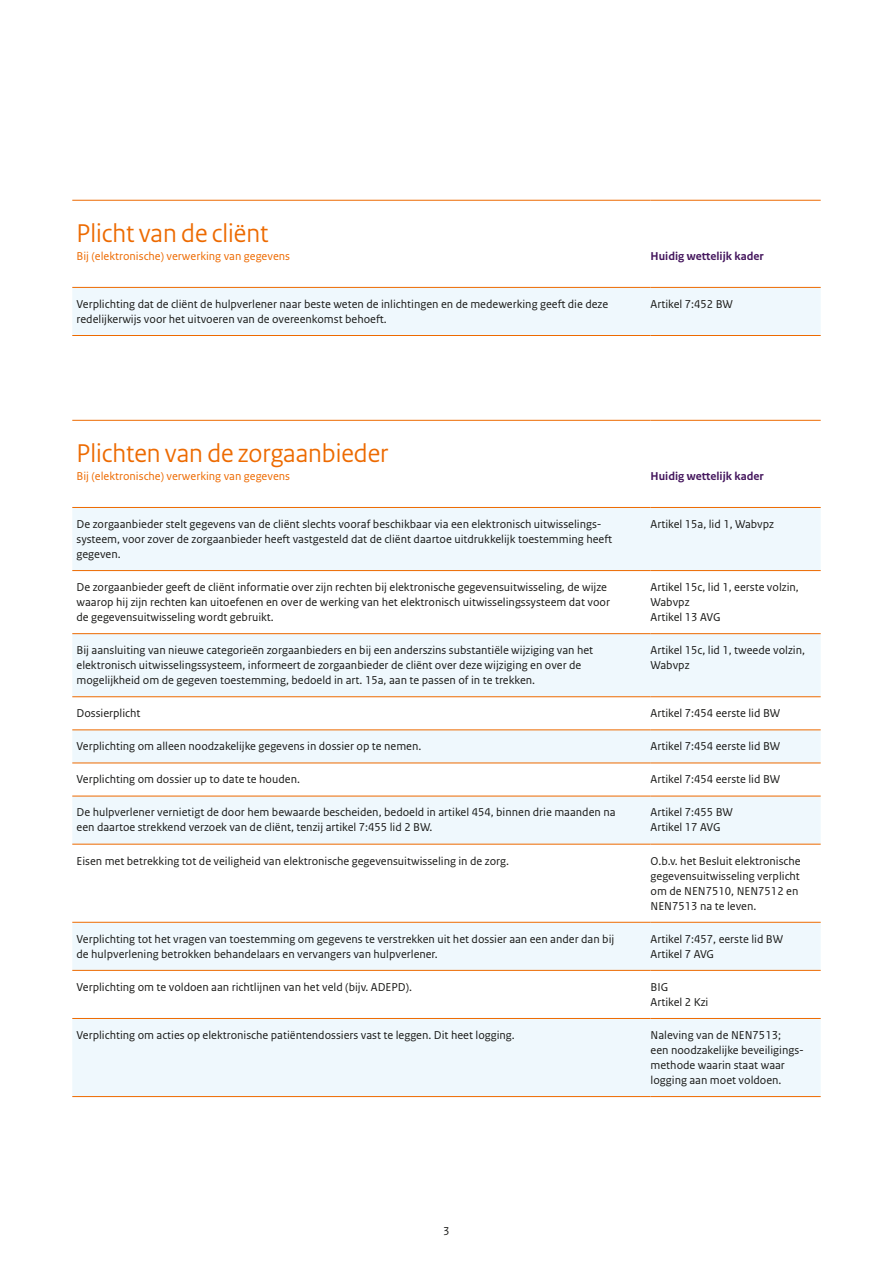
<style>
.page{position:relative;width:893px;height:1263px;background:#fff}
.page>*{position:absolute;margin:0;border:0;box-sizing:border-box;transform-origin:0 0}
.Kop_no_align{font:27px "Rijksoverheid Sans Heading";color:#ed6a00}
.Tabel_Brood{font:12px/15px "Rijksoverheid Sans Text";color:#1a1a18}
.Tabel_Kop{font:12px "Rijksoverheid Sans Text";color:#ed6a00}
.Tabel_Kop-2{font:700 12px "Rijksoverheid Sans Text";color:#44165d}
</style>
<div class="page">
<div style="left:72px;top:288px;width:749px;height:47px;background:#eff8fd"></div>
<hr style="left:72px;top:335px;width:579px;height:1px;background:#ed6a00">
<hr style="left:651px;top:335px;width:170px;height:1px;background:#ed6a00">
<hr style="left:72px;top:200px;width:579px;height:1px;background:#ed6a00">
<hr style="left:651px;top:200px;width:170px;height:1px;background:#ed6a00">
<hr style="left:72px;top:287px;width:579px;height:1px;background:#ed6a00">
<hr style="left:651px;top:287px;width:170px;height:1px;background:#ed6a00">
<div style="left:72px;top:508px;width:749px;height:588px;background:#eff8fd"></div>
<svg style="left:72px;top:571px;width:749px;height:447px"></svg>
<hr style="left:72px;top:570px;width:579px;height:1px;background:#ed6a00">
<hr style="left:651px;top:570px;width:170px;height:1px;background:#ed6a00">
<hr style="left:72px;top:633px;width:579px;height:1px;background:#ed6a00">
<hr style="left:651px;top:633px;width:170px;height:1px;background:#ed6a00">
<hr style="left:72px;top:696px;width:579px;height:1px;background:#ed6a00">
<hr style="left:651px;top:696px;width:170px;height:1px;background:#ed6a00">
<hr style="left:72px;top:729px;width:579px;height:1px;background:#ed6a00">
<hr style="left:651px;top:729px;width:170px;height:1px;background:#ed6a00">
<hr style="left:72px;top:762px;width:579px;height:1px;background:#ed6a00">
<hr style="left:651px;top:762px;width:170px;height:1px;background:#ed6a00">
<hr style="left:72px;top:796px;width:579px;height:1px;background:#ed6a00">
<hr style="left:651px;top:796px;width:170px;height:1px;background:#ed6a00">
<hr style="left:72px;top:844px;width:579px;height:1px;background:#ed6a00">
<hr style="left:651px;top:844px;width:170px;height:1px;background:#ed6a00">
<hr style="left:72px;top:922px;width:579px;height:1px;background:#ed6a00">
<hr style="left:651px;top:922px;width:170px;height:1px;background:#ed6a00">
<hr style="left:72px;top:970px;width:579px;height:1px;background:#ed6a00">
<hr style="left:651px;top:970px;width:170px;height:1px;background:#ed6a00">
<hr style="left:72px;top:1018px;width:579px;height:1px;background:#ed6a00">
<hr style="left:651px;top:1018px;width:170px;height:1px;background:#ed6a00">
<hr style="left:72px;top:1096px;width:579px;height:1px;background:#ed6a00">
<hr style="left:651px;top:1096px;width:170px;height:1px;background:#ed6a00">
<hr style="left:72px;top:420px;width:579px;height:1px;background:#ed6a00">
<hr style="left:651px;top:420px;width:170px;height:1px;background:#ed6a00">
<hr style="left:72px;top:507px;width:579px;height:1px;background:#ed6a00">
<hr style="left:651px;top:507px;width:170px;height:1px;background:#ed6a00">
<p class="Kop_no_align" style="left:77px;top:217px;width:193px">Plicht van de cliënt</p>
<p class="Tabel_Kop" style="left:77px;top:249px;width:215px">Bij (elektronische) verwerking van gegevens</p>
<p class="Tabel_Kop-2" style="left:651px;top:249px;width:115px">Huidig wettelijk kader</p>
<p class="Tabel_Brood" style="left:77px;top:296px;width:533px">Verplichting dat de cliënt de hulpverlener naar beste weten de inlichtingen en de medewerking geeft die deze redelijkerwijs voor het uitvoeren van de overeenkomst behoeft.</p>
<p class="Tabel_Brood" style="left:651px;top:296px;width:84px">Artikel 7:452 BW</p>
<p class="Kop_no_align" style="left:77px;top:437px;width:313px">Plichten van de zorgaanbieder</p>
<p class="Tabel_Kop" style="left:77px;top:469px;width:215px">Bij (elektronische) verwerking van gegevens</p>
<p class="Tabel_Kop-2" style="left:651px;top:469px;width:115px">Huidig wettelijk kader</p>
<p class="Tabel_Brood" style="left:77px;top:517px;width:537px">De zorgaanbieder stelt gegevens van de cliënt slechts vooraf beschikbaar via een elektronisch uitwisselings&shy;systeem, voor zover de zorgaanbieder heeft vastgesteld dat de cliënt daartoe uitdrukkelijk toestemming heeft gegeven.</p>
<p class="Tabel_Brood" style="left:651px;top:517px;width:125px">Artikel 15a, lid 1, Wabvpz</p>
<p class="Tabel_Brood" style="left:77px;top:580px;width:535px">De zorgaanbieder geeft de cliënt informatie over zijn rechten bij elektronische gegevensuitwisseling, de wijze waarop hij zijn rechten kan uitoefenen en over de werking van het elektronisch uitwisselingssysteem dat voor de gegevensuitwisseling wordt gebruikt.</p>
<p class="Tabel_Brood" style="left:651px;top:580px;width:150px">Artikel 15c, lid 1, eerste volzin,<br>Wabvpz</p>
<p class="Tabel_Brood" style="left:651px;top:610px;width:71px">Artikel 13 AVG</p>
<p class="Tabel_Brood" style="left:77px;top:643px;width:518px">Bij aansluiting van nieuwe categorieën zorgaanbieders en bij een anderszins substantiële wijziging van het elektronisch uitwisselingssysteem, informeert de zorgaanbieder de cliënt over deze wijziging en over de mogelijkheid om de gegeven toestemming, bedoeld in art. 15a, aan te passen of in te trekken.</p>
<p class="Tabel_Brood" style="left:651px;top:643px;width:156px">Artikel 15c, lid 1, tweede volzin,<br>Wabvpz</p>
<p class="Tabel_Brood" style="left:77px;top:706px;width:65px">Dossierplicht</p>
<p class="Tabel_Brood" style="left:651px;top:706px;width:131px">Artikel 7:454 eerste lid BW</p>
<p class="Tabel_Brood" style="left:77px;top:739px;width:346px">Verplichting om alleen noodzakelijke gegevens in dossier op te nemen.</p>
<p class="Tabel_Brood" style="left:651px;top:739px;width:131px">Artikel 7:454 eerste lid BW</p>
<p class="Tabel_Brood" style="left:77px;top:772px;width:225px">Verplichting om dossier up to date te houden.</p>
<p class="Tabel_Brood" style="left:651px;top:772px;width:131px">Artikel 7:454 eerste lid BW</p>
<p class="Tabel_Brood" style="left:77px;top:805px;width:540px">De hulpverlener vernietigt de door hem bewaarde bescheiden, bedoeld in artikel 454, binnen drie maanden na een daartoe strekkend verzoek van de cliënt, tenzij artikel 7:455 lid 2 BW.</p>
<p class="Tabel_Brood" style="left:651px;top:805px;width:84px">Artikel 7:455 BW</p>
<p class="Tabel_Brood" style="left:651px;top:820px;width:71px">Artikel 17 AVG</p>
<p class="Tabel_Brood" style="left:77px;top:853px;width:434px">Eisen met betrekking tot de veiligheid van elektronische gegevensuitwisseling in de zorg.</p>
<p class="Tabel_Brood" style="left:651px;top:853px;width:152px">O.b.v. het Besluit elektronische gegevensuitwisseling verplicht om de NEN7510, NEN7512 en<br>NEN7513 na te leven.</p>
<p class="Tabel_Brood" style="left:77px;top:931px;width:539px">Verplichting tot het vragen van toestemming om gegevens te verstrekken uit het dossier aan een ander dan bij de hulpverlening betrokken behandelaars en vervangers van hulpverlener.</p>
<p class="Tabel_Brood" style="left:651px;top:931px;width:134px">Artikel 7:457, eerste lid BW</p>
<p class="Tabel_Brood" style="left:651px;top:946px;width:65px">Artikel 7 AVG</p>
<p class="Tabel_Brood" style="left:77px;top:979px;width:337px">Verplichting om te voldoen aan richtlijnen van het veld (bijv. ADEPD).</p>
<p class="Tabel_Brood" style="left:651px;top:979px;width:19px">BIG</p>
<p class="Tabel_Brood" style="left:651px;top:994px;width:59px">Artikel 2 Kzi</p>
<p class="Tabel_Brood" style="left:77px;top:1027px;width:440px">Verplichting om acties op elektronische patiëntendossiers vast te leggen. Dit heet logging.</p>
<p class="Tabel_Brood" style="left:651px;top:1027px;width:153px">Naleving van de NEN7513;<br>een noodzakelijke beveiligings&shy;methode waarin staat waar logging aan moet voldoen.</p>
<p class="Tabel_Brood" style="left:444px;top:1222px;width:7px">3</p>
</div>
